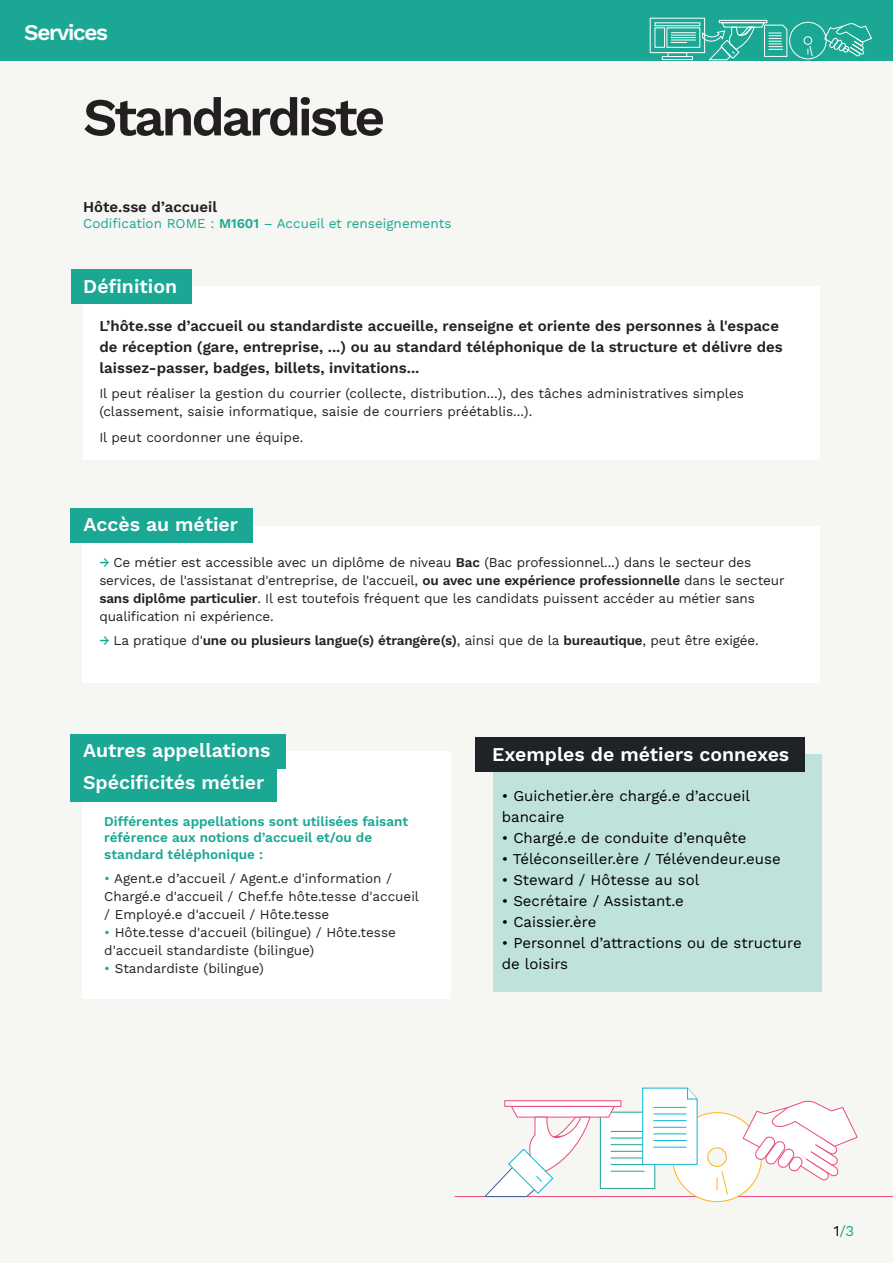
<style>
.page{position:relative;width:893px;height:1263px;background:#f6f6f3}
.page>*{position:absolute;margin:0;border:0;box-sizing:border-box;transform-origin:0 0}
.t1{font:600 53.25px "Work Sans";letter-spacing:-.06em;color:#231f20}
.t2{font:600 22.5px "Work Sans";letter-spacing:-.06em;color:#fff}
.t3{font:600 19.5px/31.8px "Work Sans";color:#fff}
.t4{font:600 15px/21px "Work Sans";color:#1f2325}
.t5{font:15px/21px "Work Sans";color:#000001}
.t6{font:600 15px "Work Sans";color:#231f20}
.t7{font:15px "Work Sans";color:#1aa793}
.t8{font:13.5px/18px "Work Sans";color:#1f2325}
.t9{font:600 13.5px/16.5px "Work Sans";color:#1aa793}
.t10{font:600 13.5px "Work Sans";letter-spacing:-.01em;color:#1f2325}
.t11{font:13.5px "Work Sans";color:#1aa793}
.s1{font-weight:600}
.s2{font-weight:500;color:#1aa793}
.s3{font-weight:400}
.s4{color:#1aa793}
.s5{color:#000001}
</style>
<div class="page">
<div style="left:493px;top:755px;width:328px;height:237px;background:#bfe2db"></div>
<div style="left:475px;top:738px;width:330px;height:34px;background:#1f2325"></div>
<div style="left:82px;top:526px;width:738px;height:156px;background:#fff"></div>
<div style="left:82px;top:751px;width:369px;height:248px;background:#fff"></div>
<div style="left:83px;top:286px;width:737px;height:174px;background:#fff"></div>
<div style="left:71px;top:269px;width:121px;height:34px;background:#1aa793"></div>
<div style="left:70px;top:509px;width:182px;height:34px;background:#1aa793"></div>
<div style="left:71px;top:734px;width:215px;height:34px;background:#1aa793"></div>
<div style="left:71px;top:768px;width:206px;height:34px;background:#1aa793"></div>
<div style="left:0;top:0;width:893px;height:61px;background:#1aa793"></div>
<div style="left:668px;top:52px;width:19px;height:5px;border:1px solid #fff"></div>
<div style="left:662px;top:56px;width:31px;height:4px;border:1px solid #fff"></div>
<div style="left:655px;top:27px;width:10px;height:21px;border:1px solid #fff"></div>
<div style="left:666px;top:27px;width:34px;height:21px;border:1px solid #fff"></div>
<svg style="left:671px;top:32px;width:24px;height:11px"></svg>
<div style="left:719px;top:20px;width:48px;height:3px;border:1px solid #fff"></div>
<svg style="left:702px;top:22px;width:170px;height:39px"></svg>
<hr style="left:455px;top:1196px;width:438px;height:1px;background:#ec4a7a">
<svg style="left:484px;top:1087px;width:374px;height:115px"></svg>
<hr style="left:653px;top:1107px;width:33px;height:1px;background:#0db8d4">
<hr style="left:653px;top:1113px;width:33px;height:1px;background:#0db8d4">
<hr style="left:653px;top:1120px;width:33px;height:1px;background:#0db8d4">
<hr style="left:653px;top:1127px;width:33px;height:1px;background:#0db8d4">
<hr style="left:653px;top:1133px;width:33px;height:1px;background:#0db8d4">
<hr style="left:653px;top:1140px;width:33px;height:1px;background:#0db8d4">
<hr style="left:653px;top:1147px;width:33px;height:1px;background:#0db8d4">
<h2 class="t2" style="left:24px;top:15px;width:85px">Services</h2>
<h1 class="t1" style="left:83px;top:77px;width:304px">Standardiste</h1>
<p class="t6" style="left:83px;top:195px;width:136px">Hôte.sse d’accueil</p>
<p class="t11" style="left:83px;top:213px;width:370px">Codification ROME : <span class="s1">M1601</span> – Accueil et renseignements</p>
<h3 class="t3" style="left:83px;top:269px;width:95px">Définition</h3>
<p class="t4" style="left:99px;top:315px;width:685px">L’hôte.sse d’accueil ou standardiste accueille, renseigne et oriente des personnes à l'espace de réception (gare, entreprise, ...) ou au standard téléphonique de la structure et délivre des laissez-passer, badges, billets, invitations...</p>
<p class="t8" style="left:99px;top:384px;width:646px">Il peut réaliser la gestion du courrier (collecte, distribution...), des tâches administratives simples (classement, saisie informatique, saisie de courriers préétablis...).</p>
<p class="t8" style="left:99px;top:428px;width:206px">Il peut coordonner une équipe.</p>
<h3 class="t3" style="left:84px;top:508px;width:156px">Accès au métier</h3>
<p class="t8" style="left:99px;top:553px;width:687px"><span class="s2">→</span> Ce métier est accessible avec un diplôme de niveau <span class="s1">Bac</span> (Bac professionnel...) dans le secteur des services, de l'assistanat d'entreprise, de l'accueil, <span class="s1">ou avec une expérience professionnelle</span> dans le secteur <span class="s1">sans diplôme particulier</span>. Il est toutefois fréquent que les candidats puissent accéder au métier sans qualification ni expérience.</p>
<p class="t10" style="left:99px;top:630px;width:661px"><span class="s2">→</span> <span class="s3">La pratique d'</span>une ou plusieurs langue(s) étrangère(s)<span class="s3">, ainsi que de la</span> bureautique<span class="s3">, peut être exigée.</span></p>
<h3 class="t3" style="left:83px;top:733px;width:189px">Autres appellations<br>Spécificités métier</h3>
<p class="t9" style="left:104px;top:812px;width:305px">Différentes appellations sont utilisées faisant référence aux notions d’accueil et/ou de standard téléphonique :</p>
<p class="t8" style="left:104px;top:869px;width:316px"><span class="s4">•</span> Agent.e d’accueil / Agent.e d'information /<br>Chargé.e d'accueil / Chef.fe hôte.tesse d'accueil / Employé.e d'accueil / Hôte.tesse</p>
<p class="t8" style="left:104px;top:923px;width:293px"><span class="s4">•</span> Hôte.tesse d'accueil (bilingue) / Hôte.tesse d'accueil standardiste (bilingue)</p>
<p class="t8" style="left:104px;top:958px;width:161px"><span class="s4">•</span> Standardiste (bilingue)</p>
<h3 class="t3" style="left:492px;top:738px;width:299px">Exemples de métiers connexes</h3>
<p class="t5" style="left:502px;top:784px;width:250px">• Guichetier.ère chargé.e d’accueil bancaire</p>
<p class="t5" style="left:502px;top:826px;width:246px">• Chargé.e de conduite d’enquête</p>
<p class="t5" style="left:502px;top:847px;width:280px">• Téléconseiller.ère / Télévendeur.euse</p>
<p class="t5" style="left:502px;top:868px;width:199px">• Steward / Hôtesse au sol</p>
<p class="t5" style="left:502px;top:889px;width:184px">• Secrétaire / Assistant.e</p>
<p class="t5" style="left:502px;top:910px;width:96px">• Caissier.ère</p>
<p class="t5" style="left:502px;top:931px;width:301px">• Personnel d’attractions ou de structure de loisirs</p>
<p class="t7" style="left:834px;top:1220px;width:22px"><span class="s5">1</span>/3</p>
</div>
